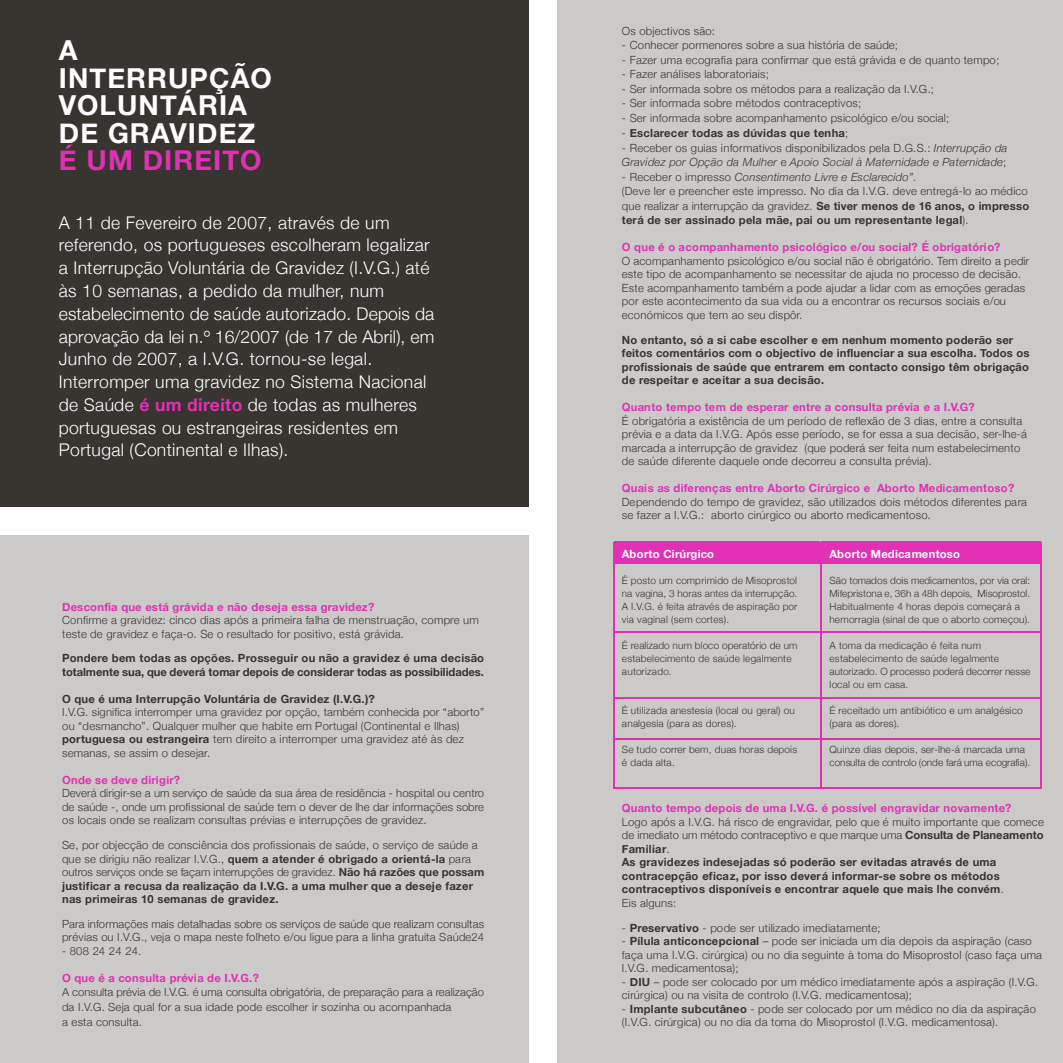
<style>
.page{position:relative;width:1063px;height:1063px;background:#fff}
.page>*{position:absolute;margin:0;border:0;box-sizing:border-box;transform-origin:0 0}
.t1{font:700 27.5px/27.5px "Helvetica Neue";letter-spacing:.04em;color:#fff}
.t2{font:700 27.5px "Helvetica Neue";letter-spacing:.04em;color:#e230b4}
.t3{font:300 17.5px/22.8px "Helvetica Neue";letter-spacing:.015em;color:#fff}
.t4{font:300 11.25px/13.5px "Helvetica Neue";letter-spacing:.015em;color:#383531}
.t5{font:700 11.25px/13.5px "Helvetica Neue";letter-spacing:.02em;color:#383531}
.t6{font:700 11.25px "Helvetica Neue";letter-spacing:.02em;color:#e230b4}
.t7{font:italic 300 11.25px/14.4px "Helvetica Neue";letter-spacing:.02em;color:#383531}
.t8{font:700 11.25px/13.5px "Helvetica Neue";color:#383531}
.t9{font:700 11.25px "Helvetica Neue";letter-spacing:.02em;color:#fff}
.t10{font:700 11.25px "Helvetica Neue";color:#fff}
.t11{font:300 10px/13px "Helvetica Neue";letter-spacing:.015em;color:#383531}
.s1{font-weight:700;color:#e230b4}
.s2{font-weight:700}
.s3{font-weight:300}
.s4{font-style:normal}
.s5{font-style:italic}
</style>
<div class="page">
<div style="left:0;top:535px;width:528px;height:528px;background:#cbcac9"></div>
<div style="left:557px;top:0;width:506px;height:1063px;background:#cbcac9"></div>
<div style="left:0;top:0;width:528px;height:507px;background:#383531"></div>
<div style="left:822px;top:542px;width:219px;height:21px;background:#e230b4"></div>
<hr style="left:822px;top:541px;width:219px;height:2px;background:#e230b4">
<svg style="left:1041px;top:541px;width:1px;height:23px"></svg>
<div style="left:614px;top:542px;width:206px;height:21px;background:#e230b4"></div>
<hr style="left:614px;top:541px;width:206px;height:2px;background:#e230b4">
<svg style="left:819px;top:541px;width:3px;height:23px"></svg>
<hr style="left:614px;top:631px;width:427px;height:2px;background:#e230b4">
<hr style="left:614px;top:697px;width:427px;height:1px;background:#e230b4">
<hr style="left:614px;top:788px;width:427px;height:1px;background:#e230b4">
<hr style="left:614px;top:563px;width:1px;height:225px;background:#e230b4">
<hr style="left:1040px;top:563px;width:1px;height:225px;background:#e230b4">
<hr style="left:820px;top:563px;width:1px;height:225px;background:#e230b4">
<hr style="left:614px;top:739px;width:427px;height:1px;background:#e230b4">
<h1 class="t1" style="left:59px;top:36px;width:215px">A<br>INTERRUPÇÃO<br>VOLUNTÁRIA<br>DE GRAVIDEZ</h1>
<h1 class="t2" style="left:59px;top:143px;width:204px">É UM DIREITO</h1>
<p class="t3" style="left:59px;top:211px;width:377px">A 11 de Fevereiro de 2007, através de um referendo, os portugueses escolheram legalizar a Interrupção Voluntária de Gravidez (I.V.G.) até às 10 semanas, a pedido da mulher, num estabelecimento de saúde autorizado. Depois da aprovação da lei n.º 16/2007 (de 17 de Abril), em Junho de 2007, a I.V.G. tornou-se legal.<br>Interromper uma gravidez no Sistema Nacional de Saúde <span class="s1">é um direito</span> de todas as mulheres portuguesas ou estrangeiras residentes em Portugal (Continental e Ilhas).</p>
<p class="t6" style="left:62px;top:600px;width:314px">Desconfia que está grávida e não deseja essa gravidez?</p>
<p class="t4" style="left:62px;top:613px;width:418px">Confirme a gravidez: cinco dias após a primeira falha de menstruação, compre um teste de gravidez e faça-o. Se o resultado for positivo, está grávida.</p>
<p class="t8" style="left:62px;top:651px;width:423px">Pondere bem todas as opções. Prosseguir ou não a gravidez é uma decisão totalmente sua, que deverá tomar depois de considerar todas as possibilidades.</p>
<p class="t5" style="left:62px;top:692px;width:314px">O que é uma Interrupção Voluntária de Gravidez (I.V.G.)?</p>
<p class="t4" style="left:62px;top:705px;width:424px">I.V.G. significa interromper uma gravidez por opção, também conhecida por “aborto” ou “desmancho”. Qualquer mulher que habite em Portugal (Continental e Ilhas) <span class="s2">portuguesa ou estrangeira</span> tem direito a interromper uma gravidez até às dez semanas, se assim o desejar.</p>
<p class="t6" style="left:62px;top:773px;width:119px">Onde se deve dirigir?</p>
<p class="t4" style="left:62px;top:786px;width:424px;text-align:justify">Deverá dirigir-se a um serviço de saúde da sua área de residência - hospital ou centro de saúde -, onde um profissional de saúde tem o dever de lhe dar informações sobre os locais onde se realizam consultas prévias e interrupções de gravidez.</p>
<p class="t4" style="left:62px;top:838px;width:424px">Se, por objecção de consciência dos profissionais de saúde, o serviço de saúde a que se dirigiu não realizar I.V.G., <span class="s2">quem a atender é obrigado a orientá-la</span> para outros serviços onde se façam interrupções de gravidez. <span class="s2">Não há razões que possam justificar a recusa da realização da I.V.G. a uma mulher que a deseje fazer nas primeiras 10 semanas de gravidez.</span></p>
<p class="t4" style="left:62px;top:917px;width:424px">Para informações mais detalhadas sobre os serviços de saúde que realizam consultas prévias ou I.V.G., veja o mapa neste folheto e/ou ligue para a linha gratuita Saúde24</p>
<p class="t4" style="left:62px;top:944px;width:81px">- 808 24 24 24.</p>
<p class="t6" style="left:62px;top:971px;width:199px">O que é a consulta prévia de I.V.G.?</p>
<p class="t4" style="left:62px;top:985px;width:424px;line-height:14.8px">A consulta prévia de I.V.G. é uma consulta obrigatória, de preparação para a realização da I.V.G. Seja qual for a sua idade pode escolher ir sozinha ou acompanhada<br>a esta consulta.</p>
<p class="t4" style="left:622px;top:24px;width:95px">Os objectivos são:</p>
<p class="t4" style="left:622px;top:38px;width:278px">- Conhecer pormenores sobre a sua história de saúde;</p>
<p class="t4" style="left:622px;top:53px;width:379px">- Fazer uma ecografia para confirmar que está grávida e de quanto tempo;</p>
<p class="t4" style="left:622px;top:67px;width:149px">- Fazer análises laboratoriais;</p>
<p class="t4" style="left:622px;top:82px;width:314px">- Ser informada sobre os métodos para a realização da I.V.G.;</p>
<p class="t4" style="left:622px;top:96px;width:241px">- Ser informada sobre métodos contraceptivos;</p>
<p class="t4" style="left:622px;top:111px;width:329px">- Ser informada sobre acompanhamento psicológico e/ou social;</p>
<p class="t5" style="left:622px;top:126px;width:228px"><span class="s3">-</span> Esclarecer todas as dúvidas que tenha<span class="s3">;</span></p>
<p class="t7" style="left:622px;top:140px;width:387px"><span class="s4">- Receber os guias informativos disponibilizados pela D.G.S.:</span> Interrupção da<br>Gravidez por Opção da Mulher <span class="s4">e</span> Apoio Social à Maternidade e Paternidade<span class="s4">;</span></p>
<p class="t4" style="left:622px;top:169px;width:409px;line-height:14.6px">- Receber o impresso <span class="s5">Consentimento Livre e Esclarecido”</span>.<br>(Deve ler e preencher este impresso. No dia da I.V.G. deve entregá-lo ao médico que realizar a interrupção da gravidez. <span class="s2">Se tiver menos de 16 anos, o impresso terá de ser assinado pela mãe, pai ou um representante legal</span>).</p>
<p class="t6" style="left:622px;top:240px;width:380px">O que é o acompanhamento psicológico e/ou social? É obrigatório?</p>
<p class="t4" style="left:622px;top:254px;width:409px">O acompanhamento psicológico e/ou social não é obrigatório. Tem direito a pedir este tipo de acompanhamento se necessitar de ajuda no processo de decisão.<br>Este acompanhamento também a pode ajudar a lidar com as emoções geradas por este acontecimento da sua vida ou a encontrar os recursos sociais e/ou económicos que tem ao seu dispôr.</p>
<p class="t5" style="left:622px;top:333px;width:409px">No entanto, só a si cabe escolher e em nenhum momento poderão ser feitos comentários com o objectivo de influenciar a sua escolha. Todos os profissionais de saúde que entrarem em contacto consigo têm obrigação de respeitar e aceitar a sua decisão.</p>
<p class="t6" style="left:622px;top:400px;width:354px">Quanto tempo tem de esperar entre a consulta prévia e a I.V.G?</p>
<p class="t4" style="left:622px;top:414px;width:407px">É obrigatória a existência de um período de reflexão de 3 dias, entre a consulta prévia e a data da I.V.G. Após esse período, se for essa a sua decisão, ser-lhe-á marcada a interrupção de gravidez (que poderá ser feita num estabelecimento de saúde diferente daquele onde decorreu a consulta prévia).</p>
<p class="t6" style="left:622px;top:481px;width:394px">Quais as diferenças entre Aborto Cirúrgico e Aborto Medicamentoso?</p>
<p class="t4" style="left:622px;top:495px;width:407px">Dependendo do tempo de gravidez, são utilizados dois métodos diferentes para se fazer a I.V.G.: aborto cirúrgico ou aborto medicamentoso.</p>
<p class="t10" style="left:622px;top:547px;width:94px">Aborto Cirúrgico</p>
<p class="t11" style="left:622px;top:573px;width:177px;text-align:justify">É posto um comprimido de Misoprostol na vagina, 3 horas antes da interrupção.<br>A I.V.G. é feita através de aspiração por via vaginal (sem cortes).</p>
<p class="t11" style="left:622px;top:638px;width:177px">É realizado num bloco operatório de um estabelecimento de saúde legalmente autorizado.</p>
<p class="t11" style="left:622px;top:703px;width:174px">É utilizada anestesia (local ou geral) ou analgesia (para as dores).</p>
<p class="t11" style="left:622px;top:742px;width:177px">Se tudo correr bem, duas horas depois é dada alta.</p>
<p class="t9" style="left:829px;top:547px;width:132px">Aborto Medicamentoso</p>
<p class="t11" style="left:829px;top:573px;width:202px">São tomados dois medicamentos, por via oral:<br>Mifepristona e, 36h a 48h depois, Misoprostol.<br>Habitualmente 4 horas depois começará a hemorragia (sinal de que o aborto começou).</p>
<p class="t11" style="left:829px;top:638px;width:202px">A toma da medicação é feita num estabelecimento de saúde legalmente autorizado. O processo poderá decorrer nesse local ou em casa.</p>
<p class="t11" style="left:829px;top:703px;width:195px">É receitado um antibiótico e um analgésico (para as dores).</p>
<p class="t11" style="left:829px;top:742px;width:202px">Quinze dias depois, ser-lhe-á marcada uma consulta de controlo (onde fará uma ecografia).</p>
<p class="t6" style="left:622px;top:801px;width:391px">Quanto tempo depois de uma I.V.G. é possível engravidar novamente?</p>
<p class="t5" style="left:622px;top:815px;width:423px"><span class="s3">Logo após a I.V.G. há risco de engravidar, pelo que é muito importante que comece de imediato um método contraceptivo e que marque uma</span> Consulta de Planeamento Familiar<span class="s3">.<br></span>As gravidezes indesejadas só poderão ser evitadas através de uma contracepção eficaz, por isso deverá informar-se sobre os métodos contraceptivos disponíveis e encontrar aquele que mais lhe convém<span class="s3">.<br>Eis alguns:</span></p>
<p class="t4" style="left:622px;top:921px;width:260px">- <span class="s2">Preservativo</span> - pode ser utilizado imediatamente;</p>
<p class="t4" style="left:622px;top:934px;width:422px">- <span class="s2">Pílula anticoncepcional</span> – pode ser iniciada um dia depois da aspiração (caso faça uma I.V.G. cirúrgica) ou no dia seguinte à toma do Misoprostol (caso faça uma<br>I.V.G. medicamentosa);</p>
<p class="t4" style="left:622px;top:975px;width:418px">- <span class="s2">DIU</span> – pode ser colocado por um médico imediatamente após a aspiração (I.V.G. cirúrgica) ou na visita de controlo (I.V.G. medicamentosa);</p>
<p class="t4" style="left:622px;top:1002px;width:415px">- <span class="s2">Implante subcutâneo</span> - pode ser colocado por um médico no dia da aspiração (I.V.G. cirúrgica) ou no dia da toma do Misoprostol (I.V.G. medicamentosa).</p>
</div>
